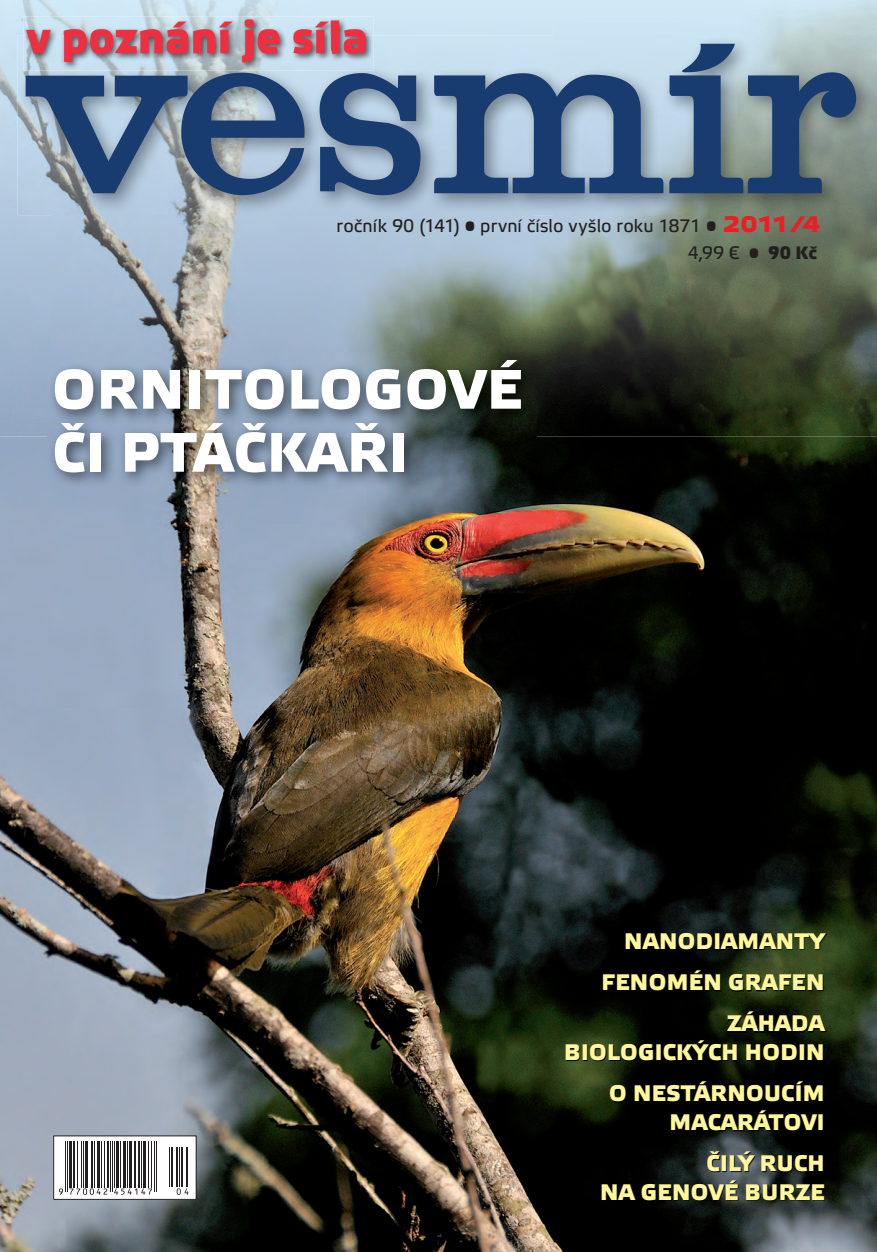
<style>
.page{position:relative;width:877px;height:1252px;background:#fff}
.page>*{position:absolute;margin:0;border:0;box-sizing:border-box;transform-origin:0 0}
.t1{font:700 55.5px/63px "Etelka Medium Pro";letter-spacing:.02em;color:#fff}
.t2{font:700 45px "Etelka Medium Pro";letter-spacing:-.005em;color:#ee2f3f}
.t3{font:700 22.5px/41.2px "Etelka Medium Pro";letter-spacing:.015em;color:#fff79a;text-align:right}
.t4{font:18px/27.6px "Etelka Text Pro";color:#231f20;text-align:right}
.s1{font-family:"Etelka Wide Medium Pro";font-weight:700;font-size:22.5px;color:#ee1d23}
.s2{font-family:"Etelka Medium Pro";font-weight:700}
</style>
<div class="page">
<img style="left:0;top:436px;width:877px;height:815px">
<img style="left:0;top:22px;width:51px;height:414px">
<img style="left:853px;top:74px;width:24px;height:362px">
<img style="left:51px;top:215px;width:481px;height:137px">
<img style="left:532px;top:215px;width:321px;height:221px">
<img style="left:24px;top:17px;width:349px;height:18px">
<img style="left:26px;top:20px;width:339px;height:15px">
<img style="left:18px;top:35px;width:858px;height:180px">
<img style="left:26px;top:35px;width:339px;height:27px">
<svg style="left:26px;top:73px;width:279px;height:122px;background:#657d9b"></svg>
<svg style="left:320px;top:73px;width:101px;height:122px;background:#506e94"></svg>
<svg style="left:434px;top:73px;width:229px;height:120px;background:#627fa2"></svg>
<svg style="left:669px;top:44px;width:187px;height:149px;background:#667e92"></svg>
<img style="left:567px;top:933px;width:260px;height:267px">
<img style="left:48px;top:352px;width:489px;height:136px">
<div style="left:54px;top:1135px;width:142px;height:64px;background:#fff"></div>
<hr style="left:65px;top:1140px;width:1px;height:50px;background:#231f20">
<hr style="left:67px;top:1140px;width:1px;height:50px;background:#231f20">
<hr style="left:69px;top:1140px;width:3px;height:46px;background:#231f20">
<hr style="left:73px;top:1140px;width:2px;height:46px;background:#231f20">
<hr style="left:77px;top:1140px;width:1px;height:46px;background:#231f20">
<hr style="left:81px;top:1140px;width:1px;height:46px;background:#231f20">
<hr style="left:83px;top:1140px;width:1px;height:46px;background:#231f20">
<hr style="left:86px;top:1140px;width:2px;height:46px;background:#231f20">
<hr style="left:91px;top:1140px;width:2px;height:46px;background:#231f20">
<hr style="left:94px;top:1140px;width:1px;height:46px;background:#231f20">
<hr style="left:97px;top:1140px;width:3px;height:46px;background:#231f20">
<hr style="left:101px;top:1140px;width:1px;height:46px;background:#231f20">
<hr style="left:104px;top:1140px;width:1px;height:46px;background:#231f20">
<hr style="left:107px;top:1140px;width:2px;height:46px;background:#231f20">
<hr style="left:110px;top:1140px;width:1px;height:50px;background:#231f20">
<hr style="left:112px;top:1140px;width:1px;height:50px;background:#231f20">
<hr style="left:114px;top:1140px;width:1px;height:46px;background:#231f20">
<hr style="left:116px;top:1140px;width:2px;height:46px;background:#231f20">
<hr style="left:120px;top:1140px;width:1px;height:46px;background:#231f20">
<hr style="left:123px;top:1140px;width:3px;height:46px;background:#231f20">
<hr style="left:127px;top:1140px;width:1px;height:46px;background:#231f20">
<hr style="left:129px;top:1140px;width:3px;height:46px;background:#231f20">
<hr style="left:134px;top:1140px;width:2px;height:46px;background:#231f20">
<hr style="left:138px;top:1140px;width:2px;height:46px;background:#231f20">
<hr style="left:141px;top:1140px;width:1px;height:46px;background:#231f20">
<hr style="left:143px;top:1140px;width:2px;height:46px;background:#231f20">
<hr style="left:148px;top:1140px;width:1px;height:46px;background:#231f20">
<hr style="left:152px;top:1140px;width:1px;height:46px;background:#231f20">
<hr style="left:154px;top:1140px;width:1px;height:50px;background:#231f20">
<hr style="left:156px;top:1140px;width:1px;height:50px;background:#231f20">
<hr style="left:169px;top:1147px;width:1px;height:39px;background:#231f20">
<hr style="left:171px;top:1147px;width:2px;height:39px;background:#231f20">
<hr style="left:176px;top:1147px;width:2px;height:39px;background:#231f20">
<hr style="left:179px;top:1147px;width:1px;height:39px;background:#231f20">
<hr style="left:181px;top:1147px;width:1px;height:39px;background:#231f20">
<hr style="left:183px;top:1147px;width:1px;height:39px;background:#231f20">
<hr style="left:187px;top:1147px;width:1px;height:39px;background:#231f20">
<svg style="left:59px;top:1188px;width:4px;height:6px"></svg>
<svg style="left:70px;top:1188px;width:37px;height:6px"></svg>
<svg style="left:114px;top:1188px;width:38px;height:6px"></svg>
<svg style="left:177px;top:1188px;width:12px;height:6px"></svg>
<h2 class="t2" style="left:27px;top:12px;width:342px">v poznání je síla</h2>
<p class="t4" style="left:337px;top:213px;width:485px">ročník 90 (141) • první číslo vyšlo roku 1871 • <span class="s1">2011 /4<br></span>4,99 € • <span class="s2">90 Kč</span></p>
<h1 class="t1" style="left:52px;top:360px;width:471px">ORNITOLOGOVÉ<br>ČI PTÁČKAŘI</h1>
<p class="t3" style="left:602px;top:921px;width:224px">NANODIAMANTY<br>FENOMÉN GRAFEN<br>ZÁHADA</p>
<p class="t3" style="left:564px;top:1032px;width:262px">BIOLOGICKÝCH HODIN<br>O NESTÁRNOUCÍM</p>
<p class="t3" style="left:670px;top:1102px;width:156px">MACARÁTOVI<br>ČILÝ RUCH</p>
<p class="t3" style="left:600px;top:1172px;width:226px">NA GENOVÉ BURZE</p>
</div>
